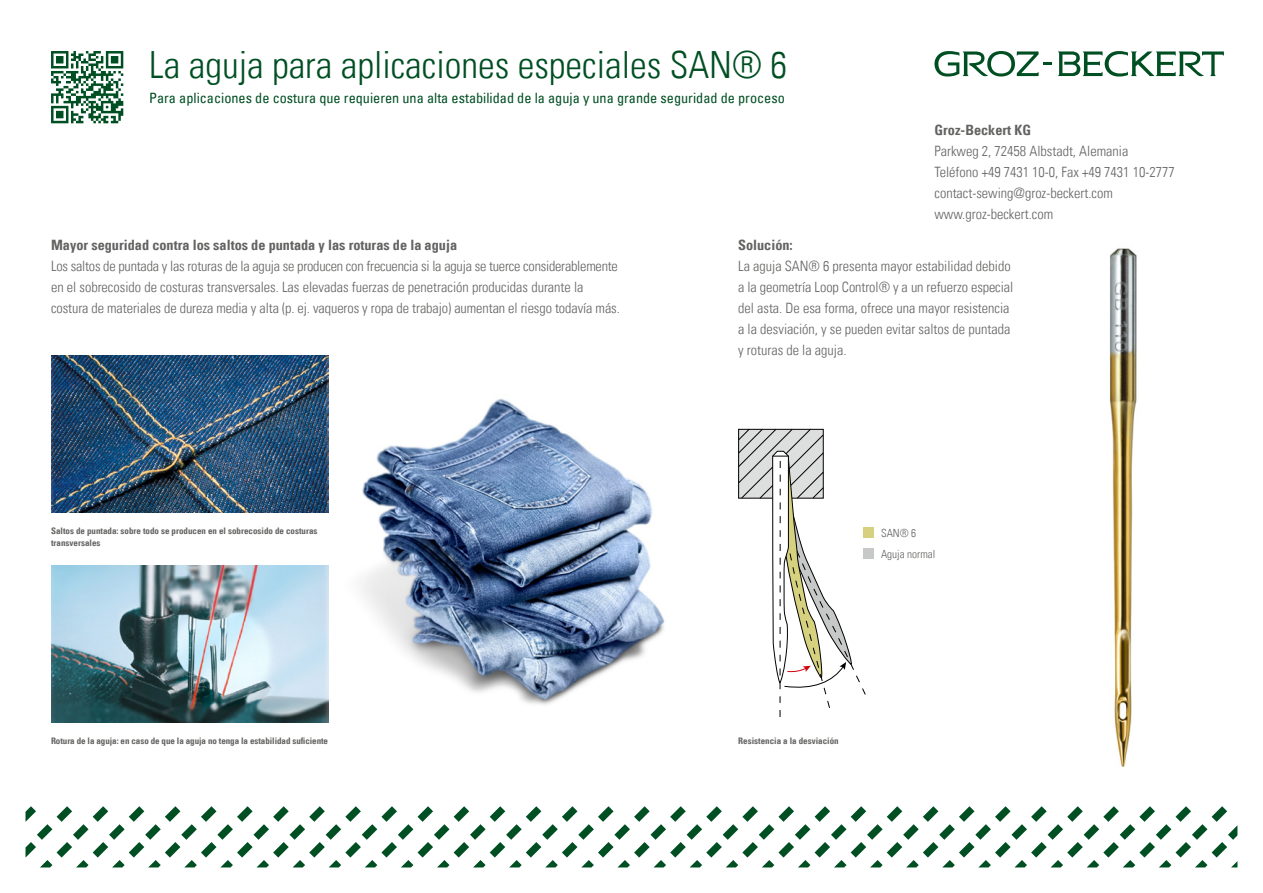
<style>
.page{position:relative;width:1263px;height:893px;background:#fff}
.page>*{position:absolute;margin:0;border:0;box-sizing:border-box;transform-origin:0 0}
.t1{font:37.5px "Univers Com 47 Light Cond";color:#004f23}
.t2{font:14.25px/21px "Univers Com 47 Light Cond";color:#636362}
.t3{font:condensed 14.25px "Univers Com 57";color:#004f23}
.t4{font:14.25px "Univers Com 67 Bold Cond";color:#636362}
.t5{font:11.25px "Univers Com 47 Light Cond";color:#636362}
.t6{font:9px/12px "Univers Com 67 Bold Cond";color:#636362}
</style>
<div class="page">
<svg style="left:1058px;top:51px;width:166px;height:26px"></svg>
<svg style="left:934px;top:51px;width:117px;height:26px"></svg>
<svg style="left:26px;top:806px;width:1211px;height:61px"></svg>
<svg style="left:51px;top:51px;width:72px;height:72px"></svg>
<img style="left:362px;top:398px;width:303px;height:307px">
<img style="left:51px;top:355px;width:277px;height:158px">
<img style="left:51px;top:565px;width:277px;height:158px">
<img style="left:1110px;top:248px;width:27px;height:519px">
<svg style="left:738px;top:429px;width:128px;height:288px"></svg>
<div style="left:863px;top:527px;width:11px;height:11px;background:#d7d17f"></div>
<div style="left:863px;top:548px;width:11px;height:11px;background:#c7c8c8"></div>
<h1 class="t1" style="left:149px;top:42px;width:639px">La aguja para aplicaciones especiales SAN® 6</h1>
<p class="t3" style="left:149px;top:89px;width:637px">Para aplicaciones de costura que requieren una alta estabilidad de la aguja y una grande seguridad de proceso</p>
<p class="t4" style="left:934px;top:121px;width:98px">Groz-Beckert KG</p>
<p class="t2" style="left:934px;top:140px;width:242px">Parkweg 2, 72458 Albstadt, Alemania Teléfono +49 7431 10-0, Fax +49 7431 10-2777 contact-sewing@groz-beckert.com www.groz-beckert.com</p>
<p class="t4" style="left:51px;top:236px;width:408px">Mayor seguridad contra los saltos de puntada y las roturas de la aguja</p>
<p class="t2" style="left:51px;top:256px;width:570px">Los saltos de puntada y las roturas de la aguja se producen con frecuencia si la aguja se tuerce considerablemente en el sobrecosido de costuras transversales. Las elevadas fuerzas de penetración producidas durante la costura de materiales de dureza media y alta (p. ej. vaqueros y ropa de trabajo) aumentan el riesgo todavía más.</p>
<p class="t6" style="left:51px;top:525px;width:268px">Saltos de puntada: sobre todo se producen en el sobrecosido de costuras transversales</p>
<p class="t4" style="left:738px;top:236px;width:56px">Solución:</p>
<p class="t2" style="left:738px;top:256px;width:277px">La aguja SAN® 6 presenta mayor estabilidad debido a la geometría Loop Control® y a un refuerzo especial del asta. De esa forma, ofrece una mayor resistencia a la desviación, y se pueden evitar saltos de puntada y roturas de la aguja.</p>
<p class="t5" style="left:881px;top:526px;width:37px">SAN® 6</p>
<p class="t5" style="left:881px;top:547px;width:56px">Aguja normal</p>
<p class="t6" style="left:51px;top:735px;width:279px">Rotura de la aguja: en caso de que la aguja no tenga la estabilidad suficiente</p>
<p class="t6" style="left:738px;top:735px;width:102px">Resistencia a la desviación</p>
</div>
